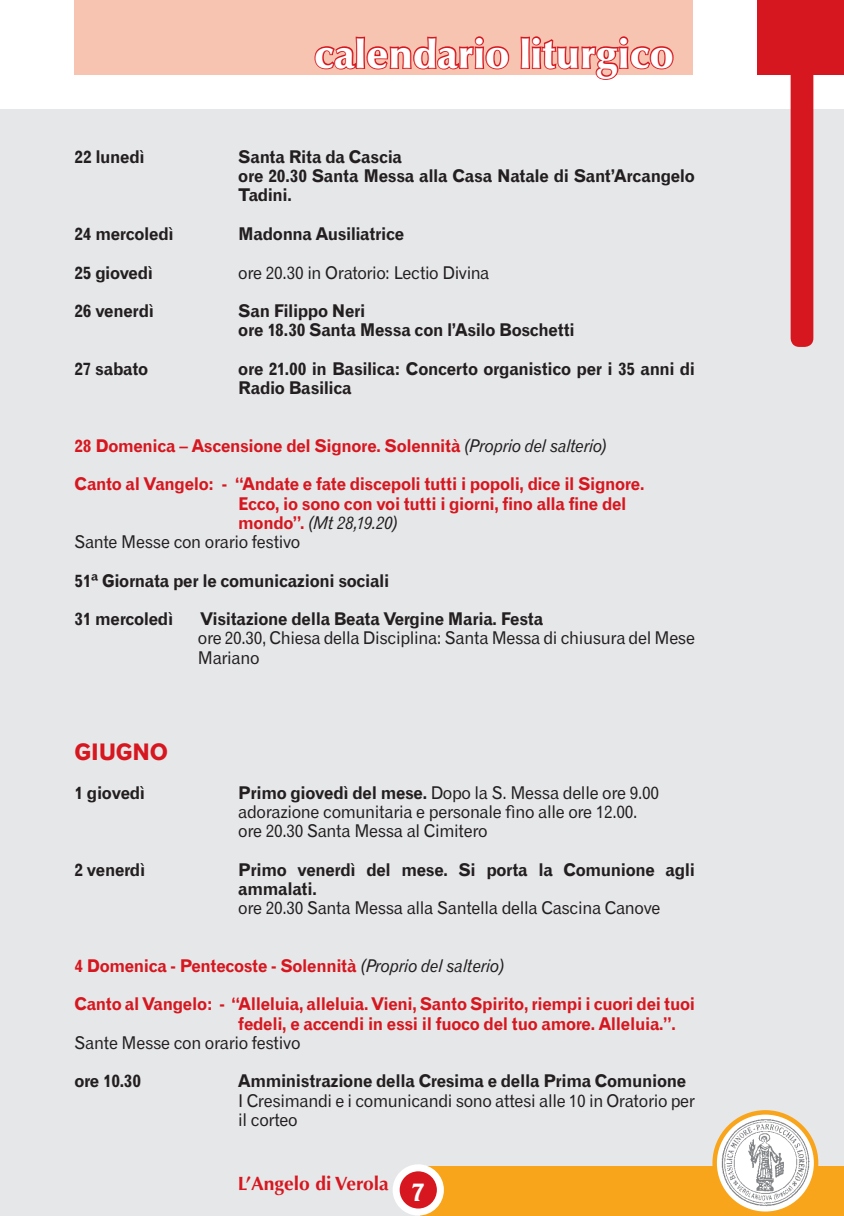
<style>
.page{position:relative;width:844px;height:1216px;background:#fff}
.page>*{position:absolute;margin:0;border:0;box-sizing:border-box;transform-origin:0 0}
.t1{font:900 40.25px "Optima";color:#fff}
.t2{font:22.75px "Gothic 720 BT Bold B";letter-spacing:-.02em;color:#d7171f}
.t3{font:700 19.25px "Optima";color:#d7171f}
.t4{font:17.5px/19.2px "Gothic 720 BT Bold B";letter-spacing:-.02em;color:#231f20}
.t5{font:17.5px/19.2px "Gothic 720 BT Roman B";letter-spacing:-.02em;color:#231f20}
.t6{font:17.5px/19.2px "Gothic 720 BT Bold B";letter-spacing:-.02em;color:#d7171f}
.t7{font:17.5px "Gothic 720 BT Italic B";letter-spacing:-.035em;color:#231f20}
.s1{font-style:inherit}
.s2{font-family:"Gothic 720 BT Italic B";color:#231f20}
.s3{font-family:"Gothic 720 BT Bold B";color:#d7171f}
.s4{font-family:"Gothic 720 BT Bold B"}
.s5{font-family:"Cantoria";font-size:24.5px;color:#fff}
</style>
<div class="page">
<div style="left:0;top:109px;width:843px;height:1106px;background:#e6e7e9"></div>
<div style="left:756px;top:0;width:87px;height:74px;background:#d7171f"></div>
<div style="left:74px;top:0;width:618px;height:74px;background:#f6c4b0"></div>
<div style="left:420px;top:1166px;width:423px;height:49px;background:#f9a51b"></div>
<svg style="left:396px;top:1167px;width:44px;height:44px"></svg>
<div style="left:392px;top:1164px;width:52px;height:51px;border:7px solid #fff;border-radius:50%"></div>
<svg style="left:714px;top:1112px;width:101px;height:101px"></svg>
<div style="left:712px;top:1110px;width:106px;height:105px;border:4px solid #f9a51b;border-radius:50%"></div>
<img style="left:721px;top:1118px;width:88px;height:88px">
<div style="left:790px;top:31px;width:23px;height:316px;background:#d7171f;border-radius:9px"></div>
<svg style="left:313px;top:36px;width:197px;height:39px"></svg>
<svg style="left:519px;top:36px;width:155px;height:44px"></svg>
<h1 class="t1" style="left:314px;top:30px;width:361px">calendario liturgico</h1>
<p class="t4" style="left:74px;top:147px;width:72px">22 lunedì</p>
<p class="t4" style="left:238px;top:147px;width:458px">Santa Rita da Cascia<br>ore 20.30 Santa Messa alla Casa Natale di Sant’Arcangelo<br>Tadini<span class="s1">.</span></p>
<p class="t4" style="left:74px;top:224px;width:101px">24 mercoledì</p>
<p class="t4" style="left:238px;top:224px;width:167px">Madonna Ausiliatrice</p>
<p class="t4" style="left:74px;top:262px;width:80px">25 giovedì</p>
<p class="t5" style="left:238px;top:262px;width:252px">ore 20.30 in Oratorio: Lectio Divina</p>
<p class="t4" style="left:74px;top:301px;width:81px">26 venerdì</p>
<p class="t4" style="left:238px;top:301px;width:338px">San Filippo Neri<br>ore 18.30 Santa Messa con l’Asilo Boschetti</p>
<p class="t4" style="left:74px;top:359px;width:75px">27 sabato</p>
<p class="t4" style="left:238px;top:359px;width:458px">ore 21.00 in Basilica: Concerto organistico per i 35 anni di<br>Radio Basilica</p>
<p class="t6" style="left:74px;top:436px;width:534px">28 Domenica – Ascensione del Signore. Solennità <span class="s2">(Proprio del salterio)</span></p>
<p class="t6" style="left:238px;top:474px;width:407px;text-indent:-164px">Canto al Vangelo: - “Andate e fate discepoli tutti i popoli, dice il Signore.<br>Ecco, io sono con voi tutti i giorni, fino alla fine del</p>
<p class="t7" style="left:238px;top:512px;width:162px"><span class="s3">mondo”.</span> (Mt 28,19.20)</p>
<p class="t5" style="left:74px;top:532px;width:227px">Sante Messe con orario festivo</p>
<p class="t4" style="left:74px;top:570px;width:316px">51ª Giornata per le comunicazioni sociali</p>
<p class="t4" style="left:74px;top:609px;width:100px">31 mercoledì</p>
<p class="t4" style="left:200px;top:609px;width:344px">Visitazione della Beata Vergine Maria. Festa</p>
<p class="t5" style="left:198px;top:628px;width:498px">ore 20.30, Chiesa della Disciplina: Santa Messa di chiusura del Mese<br>Mariano</p>
<h2 class="t2" style="left:74px;top:738px;width:95px">GIUGNO</h2>
<p class="t4" style="left:74px;top:782px;width:72px">1 giovedì</p>
<p class="t5" style="left:238px;top:782px;width:422px"><span class="s4">Primo giovedì del mese.</span> Dopo la S. Messa delle ore 9.00 adorazione comunitaria e personale fino alle ore 12.00. ore 20.30 Santa Messa al Cimitero</p>
<p class="t4" style="left:74px;top:859px;width:72px">2 venerdì</p>
<p class="t4" style="left:238px;top:859px;width:458px">Primo venerdì del mese. Si porta la Comunione agli ammalati.</p>
<p class="t5" style="left:238px;top:898px;width:423px">ore 20.30 Santa Messa alla Santella della Cascina Canove</p>
<p class="t6" style="left:74px;top:946px;width:622px;line-height:38.5px">4 Domenica - Pentecoste - Solennità <span class="s2">(Proprio del salterio)<br></span>Canto al Vangelo: - “Alleluia, alleluia. Vieni, Santo Spirito, riempi i cuori dei tuoi</p>
<p class="t6" style="left:238px;top:1013px;width:439px">fedeli, e accendi in essi il fuoco del tuo amore. Alleluia.”.</p>
<p class="t5" style="left:74px;top:1032px;width:227px">Sante Messe con orario festivo</p>
<p class="t4" style="left:74px;top:1071px;width:68px">ore 10.30</p>
<p class="t4" style="left:238px;top:1071px;width:449px">Amministrazione della Cresima e della Prima Comunione</p>
<p class="t5" style="left:238px;top:1090px;width:458px">I Cresimandi e i comunicandi sono attesi alle 10 in Oratorio per il corteo</p>
<p class="t3" style="left:238px;top:1171px;width:189px">L’Angelo di Verola <span class="s5">7</span></p>
</div>
